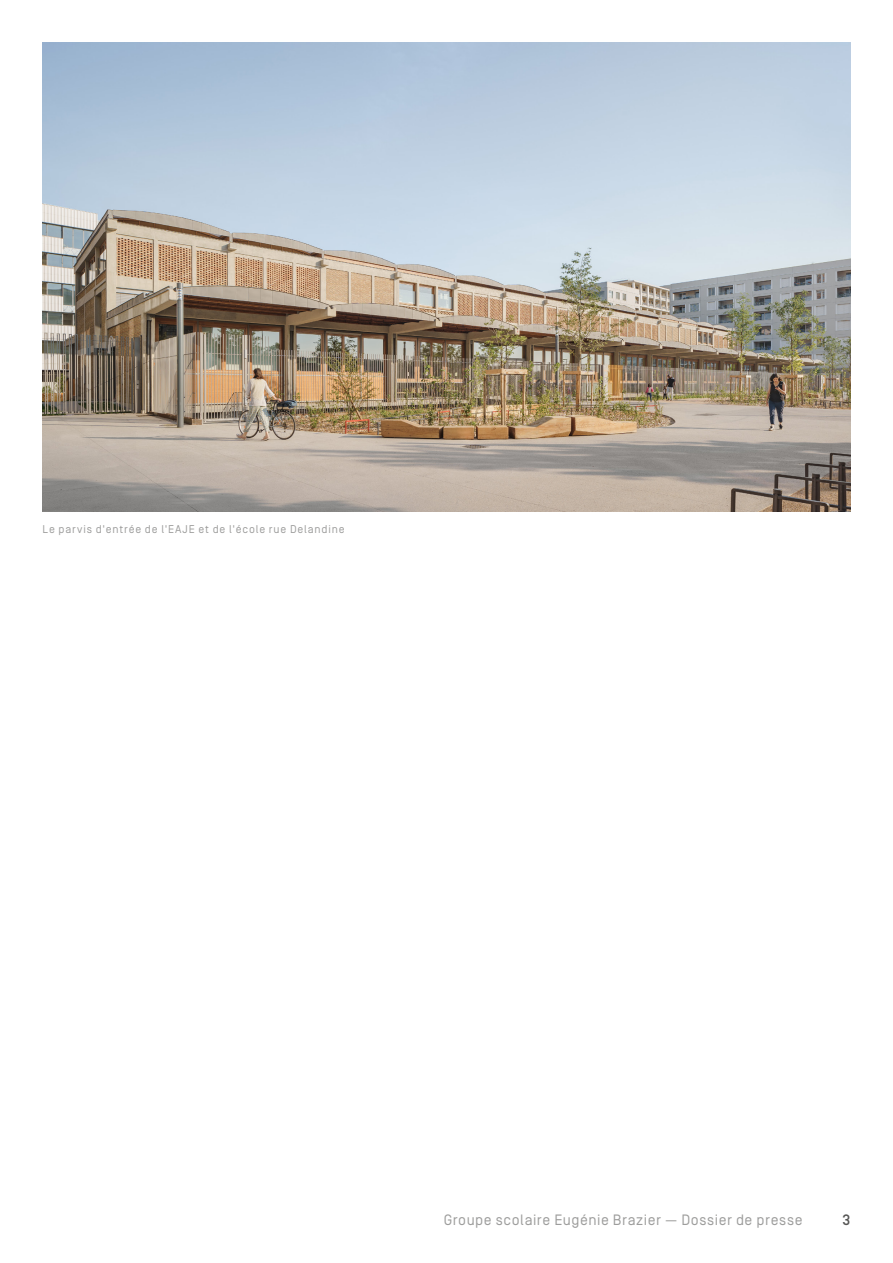
<style>
.page{position:relative;width:893px;height:1263px;background:#fff}
.page>*{position:absolute;margin:0;border:0;box-sizing:border-box;transform-origin:0 0}
.t1{font:15px "Simplon Norm";letter-spacing:.035em;color:#9d9d9c}
.t2{font:500 15px "Simplon Norm";color:#575756}
.t3{font:11.25px "Simplon Norm";letter-spacing:.075em;color:#9d9d9c}
</style>
<div class="page">
<img style="left:43px;top:43px;width:807px;height:468px">
<p class="t3" style="left:43px;top:523px;width:304px">Le parvis d'entrée de l'EAJE et de l'école rue Delandine</p>
<h1 class="t1" style="left:444px;top:1212px;width:360px">Groupe scolaire Eugénie Brazier — Dossier de presse</h1>
<h1 class="t2" style="left:843px;top:1212px;width:9px">3</h1>
</div>
